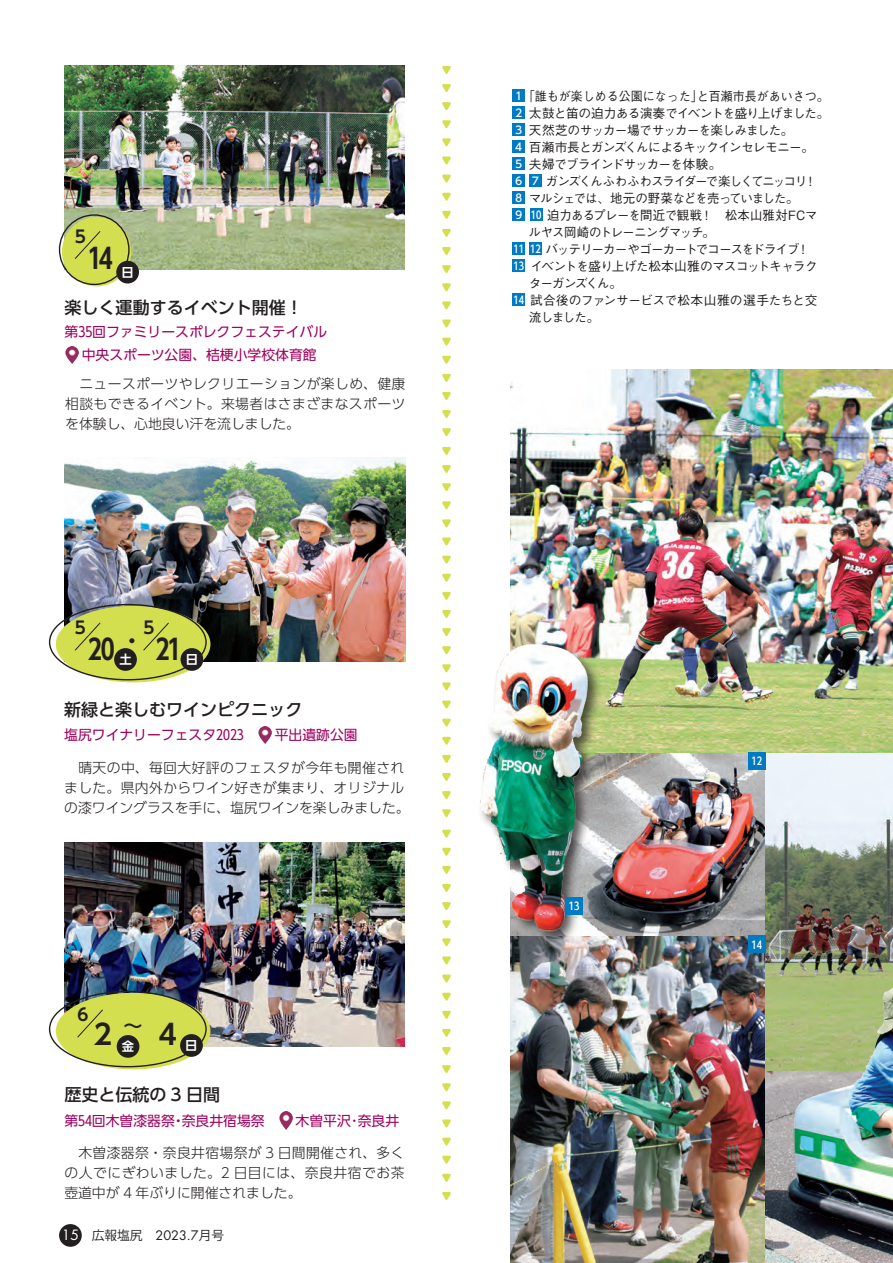
<style>
.page{position:relative;width:893px;height:1263px;background:#fff}
.page>*{position:absolute;margin:0;border:0;box-sizing:border-box;transform-origin:0 0}
.t1{font:700 27.9px "UD Shin Go NT Pro De";color:#231f20}
.t2{font:700 19.2px "UD Shin Go NT Pro De";color:#231f20}
.t3{font:500 16.95px "UD Shin Go Pro";color:#231f20}
.t4{font:700 16.95px "UD Shin Go NT Pro De";color:#231f20}
.t5{font:300 13.8px/20.2px "UD Shin Go Pro";letter-spacing:.03em;color:#231f20;text-align:justify}
.t6{font:13.8px/23.2px "UD Shin Go Pro";color:#9e015e;text-align:center}
.t7{font:13.8px "Shin Go Pro";color:#9e015e}
.t8{font:500 12.75px "Gothic BBB Pro";letter-spacing:-.065em;color:#231f20}
.t9{font:500 12.75px "Gothic BBB Pro";letter-spacing:-.115em;color:#231f20}
.t10{font:500 12.75px "Gothic BBB Pro";color:#231f20;scale:.94 1}
.t11{font:500 12.75px "Gothic BBB Pro";letter-spacing:-.095em;color:#231f20}
.t12{font:500 12.75px "Gothic BBB Pro";letter-spacing:-.005em;color:#231f20}
.t13{font:500 12.75px "Gothic BBB Pro";letter-spacing:-.015em;color:#231f20}
.t14{font:500 12.75px "Gothic BBB Pro";letter-spacing:-.085em;color:#231f20}
.t15{font:12.75px "Koz Go Pro";color:#231f20}
.t16{font:700 12.3px "UD Shin Go NT Pro De";color:#fff}
.t17{font:500 10.65px "UD Shin Go NT Pro";color:#fff}
.s1{font-size:27.9px}
.s2{font-family:"Futura";font-size:13.8px;color:#fff}
.s3{font-family:"Futura"}
.s4{font-family:"UD Shin Go NT Pro";font-size:10.65px;color:#fff}
</style>
<div class="page">
<svg style="left:442px;top:428px;width:9px;height:8px"></svg>
<svg style="left:442px;top:410px;width:9px;height:8px"></svg>
<svg style="left:442px;top:392px;width:9px;height:8px"></svg>
<svg style="left:442px;top:374px;width:9px;height:8px"></svg>
<svg style="left:442px;top:356px;width:9px;height:8px"></svg>
<svg style="left:442px;top:338px;width:9px;height:8px"></svg>
<svg style="left:442px;top:319px;width:9px;height:8px"></svg>
<svg style="left:442px;top:301px;width:9px;height:8px"></svg>
<svg style="left:442px;top:283px;width:9px;height:8px"></svg>
<svg style="left:442px;top:265px;width:9px;height:8px"></svg>
<svg style="left:442px;top:247px;width:9px;height:8px"></svg>
<svg style="left:442px;top:229px;width:9px;height:8px"></svg>
<svg style="left:442px;top:211px;width:9px;height:8px"></svg>
<svg style="left:442px;top:193px;width:9px;height:8px"></svg>
<svg style="left:442px;top:175px;width:9px;height:8px"></svg>
<svg style="left:442px;top:156px;width:9px;height:8px"></svg>
<svg style="left:442px;top:138px;width:9px;height:8px"></svg>
<svg style="left:442px;top:120px;width:9px;height:8px"></svg>
<svg style="left:442px;top:102px;width:9px;height:8px"></svg>
<svg style="left:442px;top:84px;width:9px;height:8px"></svg>
<svg style="left:442px;top:66px;width:9px;height:8px"></svg>
<svg style="left:442px;top:556px;width:9px;height:8px"></svg>
<svg style="left:442px;top:537px;width:9px;height:8px"></svg>
<svg style="left:442px;top:519px;width:9px;height:8px"></svg>
<svg style="left:442px;top:501px;width:9px;height:8px"></svg>
<svg style="left:442px;top:483px;width:9px;height:8px"></svg>
<svg style="left:442px;top:465px;width:9px;height:8px"></svg>
<svg style="left:442px;top:447px;width:9px;height:8px"></svg>
<svg style="left:442px;top:1192px;width:9px;height:8px"></svg>
<svg style="left:442px;top:1174px;width:9px;height:8px"></svg>
<svg style="left:442px;top:1156px;width:9px;height:8px"></svg>
<svg style="left:442px;top:1137px;width:9px;height:8px"></svg>
<svg style="left:442px;top:1119px;width:9px;height:8px"></svg>
<svg style="left:442px;top:1101px;width:9px;height:8px"></svg>
<svg style="left:442px;top:1083px;width:9px;height:8px"></svg>
<svg style="left:442px;top:1065px;width:9px;height:8px"></svg>
<svg style="left:442px;top:1047px;width:9px;height:8px"></svg>
<svg style="left:442px;top:1031px;width:9px;height:6px"></svg>
<img style="left:65px;top:65px;width:340px;height:204px">
<img style="left:65px;top:346px;width:15px;height:18px">
<img style="left:279px;top:1112px;width:14px;height:17px">
<img style="left:65px;top:842px;width:339px;height:204px">
<img style="left:65px;top:458px;width:340px;height:204px">
<img style="left:258px;top:726px;width:15px;height:18px">
<div style="left:512px;top:89px;width:13px;height:13px;background:#007ac2"></div>
<div style="left:512px;top:106px;width:13px;height:13px;background:#007ac2"></div>
<div style="left:512px;top:123px;width:13px;height:13px;background:#007ac2"></div>
<div style="left:512px;top:140px;width:13px;height:13px;background:#007ac2"></div>
<div style="left:512px;top:157px;width:13px;height:13px;background:#007ac2"></div>
<div style="left:512px;top:174px;width:13px;height:13px;background:#007ac2"></div>
<div style="left:529px;top:174px;width:13px;height:13px;background:#007ac2"></div>
<div style="left:512px;top:191px;width:13px;height:13px;background:#007ac2"></div>
<div style="left:512px;top:208px;width:13px;height:13px;background:#007ac2"></div>
<div style="left:530px;top:208px;width:12px;height:13px;background:#007ac2"></div>
<div style="left:512px;top:242px;width:13px;height:13px;background:#007ac2"></div>
<div style="left:529px;top:242px;width:13px;height:13px;background:#007ac2"></div>
<div style="left:512px;top:259px;width:13px;height:13px;background:#007ac2"></div>
<div style="left:512px;top:293px;width:13px;height:13px;background:#007ac2"></div>
<div style="left:62px;top:217px;width:69px;height:69px;background:#d4df4f;border-radius:50%"></div>
<div style="left:59px;top:214px;width:71px;height:71px;border:1px solid #231f20;border-radius:50%"></div>
<svg style="left:74px;top:231px;width:27px;height:28px"></svg>
<div style="left:116px;top:261px;width:23px;height:22px;background:#231f1f;border-radius:50%"></div>
<div style="left:56px;top:606px;width:154px;height:76px;background:#d4df4f;border-radius:50%"></div>
<svg style="left:74px;top:622px;width:27px;height:29px"></svg>
<div style="left:114px;top:648px;width:23px;height:23px;background:#231f1f;border-radius:50%"></div>
<svg style="left:143px;top:622px;width:26px;height:29px"></svg>
<div style="left:181px;top:648px;width:22px;height:23px;background:#231f1f;border-radius:50%"></div>
<div style="left:56px;top:993px;width:154px;height:76px;background:#d4df4f;border-radius:50%"></div>
<svg style="left:77px;top:1009px;width:26px;height:29px"></svg>
<div style="left:117px;top:1035px;width:22px;height:23px;background:#231f1f;border-radius:50%"></div>
<div style="left:180px;top:1034px;width:23px;height:23px;background:#231f1f;border-radius:50%"></div>
<img style="left:710px;top:753px;width:55px;height:183px">
<img style="left:510px;top:936px;width:255px;height:327px">
<img style="left:765px;top:753px;width:128px;height:318px">
<img style="left:765px;top:1071px;width:11px;height:192px">
<img style="left:510px;top:370px;width:383px;height:383px">
<img style="left:401px;top:568px;width:309px;height:463px">
<div style="left:748px;top:753px;width:17px;height:17px;background:#007ac2"></div>
<div style="left:566px;top:897px;width:17px;height:17px;background:#007ac2"></div>
<div style="left:748px;top:936px;width:17px;height:17px;background:#007ac2"></div>
<img style="left:776px;top:968px;width:117px;height:295px">
<div style="left:59px;top:1224px;width:23px;height:23px;background:#231f20;border-radius:50%"></div>
<p class="t4" style="left:75px;top:222px;width:13px">5</p>
<h1 class="t1" style="left:88px;top:236px;width:26px">14</h1>
<p class="t16" style="left:121px;top:262px;width:14px">日</p>
<p class="t3" style="left:65px;top:294px;width:240px">楽しく運動するイベント開催！</p>
<p class="t6" style="left:65px;top:320px;width:264px">第３５回ファミリースポレクフェステイバル中央スポーツ公園、桔梗小学校体育館</p>
<p class="t5" style="left:65px;top:373px;width:342px">　ニュースポーツやレクリエーションが楽しめ、健康相談もできるイベント。来場者はさまざまなスポーツを体験し、心地良い汗を流しました。</p>
<p class="t4" style="left:72px;top:614px;width:18px">５</p>
<p class="t4" style="left:140px;top:614px;width:18px">５</p>
<h1 class="t1" style="left:88px;top:627px;width:28px">20</h1>
<h2 class="t2" style="left:123px;top:625px;width:21px">・</h2>
<p class="t16" style="left:119px;top:649px;width:14px">土</p>
<h1 class="t1" style="left:156px;top:627px;width:27px">21</h1>
<p class="t16" style="left:186px;top:649px;width:14px">日</p>
<p class="t3" style="left:64px;top:695px;width:240px">新緑と楽しむワインピクニック</p>
<p class="t6" style="left:64px;top:723px;width:180px">塩尻ワイナリーフェスタ2023</p>
<p class="t6" style="left:275px;top:723px;width:84px">平出遺跡公園</p>
<p class="t5" style="left:64px;top:757px;width:347px;text-align:left">　晴天の中、毎回大好評のフェスタが今年も開催されました。県内外からワイン好きが集まり、オリジナルの漆ワイングラスを手に、塩尻ワインを楽しみました。</p>
<p class="t4" style="left:74px;top:1001px;width:18px">６</p>
<h1 class="t1" style="left:89px;top:1011px;width:29px">２</h1>
<h2 class="t2" style="left:123px;top:1010px;width:60px">～<span class="s1">４</span></h2>
<p class="t16" style="left:122px;top:1036px;width:14px">金</p>
<p class="t16" style="left:185px;top:1035px;width:14px">日</p>
<p class="t3" style="left:64px;top:1081px;width:157px">歴史と伝統の 3 日間</p>
<p class="t6" style="left:64px;top:1109px;width:202px">第54回木曽漆器祭・奈良井宿場祭</p>
<p class="t7" style="left:296px;top:1109px;width:105px">木曽平沢・奈良井</p>
<p class="t5" style="left:64px;top:1142px;width:342px">　木曽漆器祭・奈良井宿場祭が 3 日間開催され、多くの人でにぎわいました。2 日目には、奈良井宿でお茶壺道中が 4 年ぶりに開催されました。</p>
<p class="t15" style="left:62px;top:1227px;width:164px"><span class="s2">15</span> 広報塩尻　<span class="s3">2023.7</span>月号</p>
<p class="t10" style="left:513px;top:85px;width:338px"><span class="s4">１</span>「誰もが楽しめる公園になった」と百瀬市長があいさつ。</p>
<p class="t8" style="left:513px;top:102px;width:318px"><span class="s4">２</span>太鼓と笛の迫力ある演奏でイベントを盛り上げました。</p>
<p class="t8" style="left:513px;top:120px;width:282px"><span class="s4">３</span>天然芝のサッカー場でサッカーを楽しみました。</p>
<p class="t8" style="left:515px;top:137px;width:300px"><span class="s4">4</span> 百瀬市長とガンズくんによるキックインセレモニー。</p>
<p class="t8" style="left:513px;top:154px;width:210px"><span class="s4">５</span>夫婦でブラインドサッカーを体験。</p>
<p class="t9" style="left:513px;top:171px;width:305px"><span class="s4">６７</span>ガンズくんふわふわスライダーで楽しくてニッコリ！</p>
<p class="t14" style="left:513px;top:188px;width:287px"><span class="s4">８</span>マルシェでは、地元の野菜などを売っていました。</p>
<p class="t12" style="left:513px;top:205px;width:306px"><span class="s4">９ 10</span> 迫力あるプレーを間近で観戦！　松本山雅対FCマ</p>
<p class="t8" style="left:529px;top:222px;width:188px">ルヤス岡崎のトレーニングマッチ。</p>
<p class="t11" style="left:513px;top:239px;width:298px"><span class="s4">11 12</span> バッテリーカーやゴーカートでコースをドライブ！</p>
<p class="t8" style="left:513px;top:256px;width:306px"><span class="s4">13</span> イベントを盛り上げた松本山雅のマスコットキャラク</p>
<p class="t9" style="left:529px;top:273px;width:95px">ターガンズくん。</p>
<p class="t13" style="left:513px;top:290px;width:306px"><span class="s4">14</span> 試合後のファンサービスで松本山雅の選手たちと交</p>
<p class="t8" style="left:529px;top:307px;width:72px">流しました。</p>
<p class="t17" style="left:569px;top:897px;width:12px">13</p>
<p class="t17" style="left:752px;top:752px;width:12px">12</p>
<p class="t17" style="left:752px;top:936px;width:12px">14</p>
</div>
